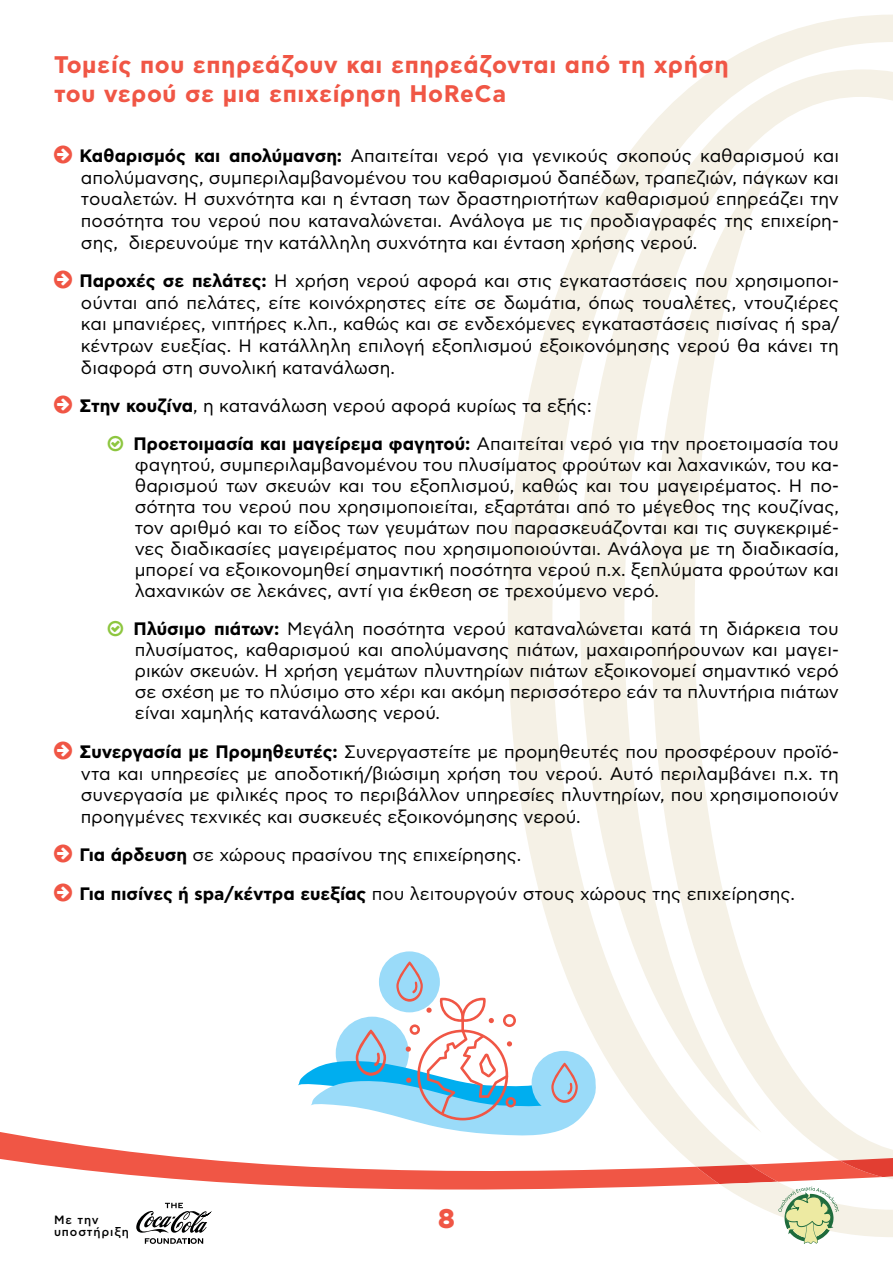
<style>
.page{position:relative;width:893px;height:1263px;background:#fff}
.page>*{position:absolute;margin:0;border:0;box-sizing:border-box;transform-origin:0 0}
.t1{font:800 27px "CF Asty Std";color:#f05645}
.t2{font:700 24px/28.8px "CF Asty Std";letter-spacing:.025em;color:#f05645}
.t3{font:18px/21.6px "CF Asty Std";color:#000;text-align:justify}
.t4{font:500 12px/12px "CF Asty Std";letter-spacing:.075em;color:#000}
.s1{font-weight:700}
</style>
<div class="page">
<svg style="left:508px;top:15px;width:385px;height:1143px"></svg>
<svg style="left:0;top:1127px;width:719px;height:63px"></svg>
<svg style="left:136px;top:1203px;width:76px;height:41px"></svg>
<svg style="left:696px;top:1158px;width:197px;height:86px"></svg>
<div style="left:379px;top:951px;width:61px;height:61px;background:#9adbf9;border-radius:50%"></div>
<svg style="left:297px;top:961px;width:304px;height:176px"></svg>
<h2 class="t2" style="left:54px;top:52px;width:676px">Τομείς που επηρεάζουν και επηρεάζονται από τη χρήση του νερού σε μια επιχείρηση HoReCa</h2>
<p class="t3" style="left:79px;top:146px;width:761px"><span class="s1">Καθαρισμός και απολύμανση:</span> Απαιτείται νερό για γενικούς σκοπούς καθαρισμού και απολύμανσης, συμπεριλαμβανομένου του καθαρισμού δαπέδων, τραπεζιών, πάγκων και τουαλετών. Η συχνότητα και η ένταση των δραστηριοτήτων καθαρισμού επηρεάζει την ποσότητα του νερού που καταναλώνεται. Ανάλογα με τις προδιαγραφές της επιχείρη&shy;σης, διερευνούμε την κατάλληλη συχνότητα και ένταση χρήσης νερού.</p>
<p class="t3" style="left:79px;top:271px;width:761px"><span class="s1">Παροχές σε πελάτες:</span> Η χρήση νερού αφορά και στις εγκαταστάσεις που χρησιμοποι&shy;ούνται από πελάτες, είτε κοινόχρηστες είτε σε δωμάτια, όπως τουαλέτες, ντουζιέρες και μπανιέρες, νιπτήρες κ.λπ., καθώς και σε ενδεχόμενες εγκαταστάσεις πισίνας ή spa/ κέντρων ευεξίας. Η κατάλληλη επιλογή εξοπλισμού εξοικονόμησης νερού θα κάνει τη διαφορά στη συνολική κατανάλωση.</p>
<p class="t3" style="left:133px;top:388px;width:707px;line-height:38px;text-indent:-54px"><span class="s1">Στην κουζίνα</span>, η κατανάλωση νερού αφορά κυρίως τα εξής:<br><span class="s1">Προετοιμασία και μαγείρεμα φαγητού:</span> Απαιτείται νερό για την προετοιμασία του</p>
<p class="t3" style="left:135px;top:455px;width:706px;line-height:21px">φαγητού, συμπεριλαμβανομένου του πλυσίματος φρούτων και λαχανικών, του κα&shy;θαρισμού των σκευών και του εξοπλισμού, καθώς και του μαγειρέματος. Η πο&shy;σότητα του νερού που χρησιμοποιείται, εξαρτάται από το μέγεθος της κουζίνας, τον αριθμό και το είδος των γευμάτων που παρασκευάζονται και τις συγκεκριμέ&shy;νες διαδικασίες μαγειρέματος που χρησιμοποιούνται. Ανάλογα με τη διαδικασία, μπορεί να εξοικονομηθεί σημαντική ποσότητα νερού π.χ. ξεπλύματα φρούτων και λαχανικών σε λεκάνες, αντί για έκθεση σε τρεχούμενο νερό.</p>
<p class="t3" style="left:133px;top:619px;width:707px;line-height:21px"><span class="s1">Πλύσιμο πιάτων:</span> Μεγάλη ποσότητα νερού καταναλώνεται κατά τη διάρκεια του πλυσίματος, καθαρισμού και απολύμανσης πιάτων, μαχαιροπήρουνων και μαγει&shy;ρικών σκευών. Η χρήση γεμάτων πλυντηρίων πιάτων εξοικονομεί σημαντικό νερό σε σχέση με το πλύσιμο στο χέρι και ακόμη περισσότερο εάν τα πλυντήρια πιάτων είναι χαμηλής κατανάλωσης νερού.</p>
<p class="t3" style="left:79px;top:741px;width:761px"><span class="s1">Συνεργασία με Προμηθευτές:</span> Συνεργαστείτε με προμηθευτές που προσφέρουν προϊό&shy;ντα και υπηρεσίες με αποδοτική/βιώσιμη χρήση του νερού. Αυτό περιλαμβάνει π.χ. τη συνεργασία με φιλικές προς το περιβάλλον υπηρεσίες πλυντηρίων, που χρησιμοποιούν προηγμένες τεχνικές και συσκευές εξοικονόμησης νερού.</p>
<p class="t3" style="left:79px;top:836px;width:717px;line-height:38.5px"><span class="s1">Για άρδευση</span> σε χώρους πρασίνου της επιχείρησης.<br><span class="s1">Για πισίνες ή spa/κέντρα ευεξίας</span> που λειτουργούν στους χώρους της επιχείρησης.</p>
<p class="t4" style="left:54px;top:1214px;width:76px">Με την υποστήριξη</p>
<h1 class="t1" style="left:438px;top:1203px;width:19px">8</h1>
</div>
